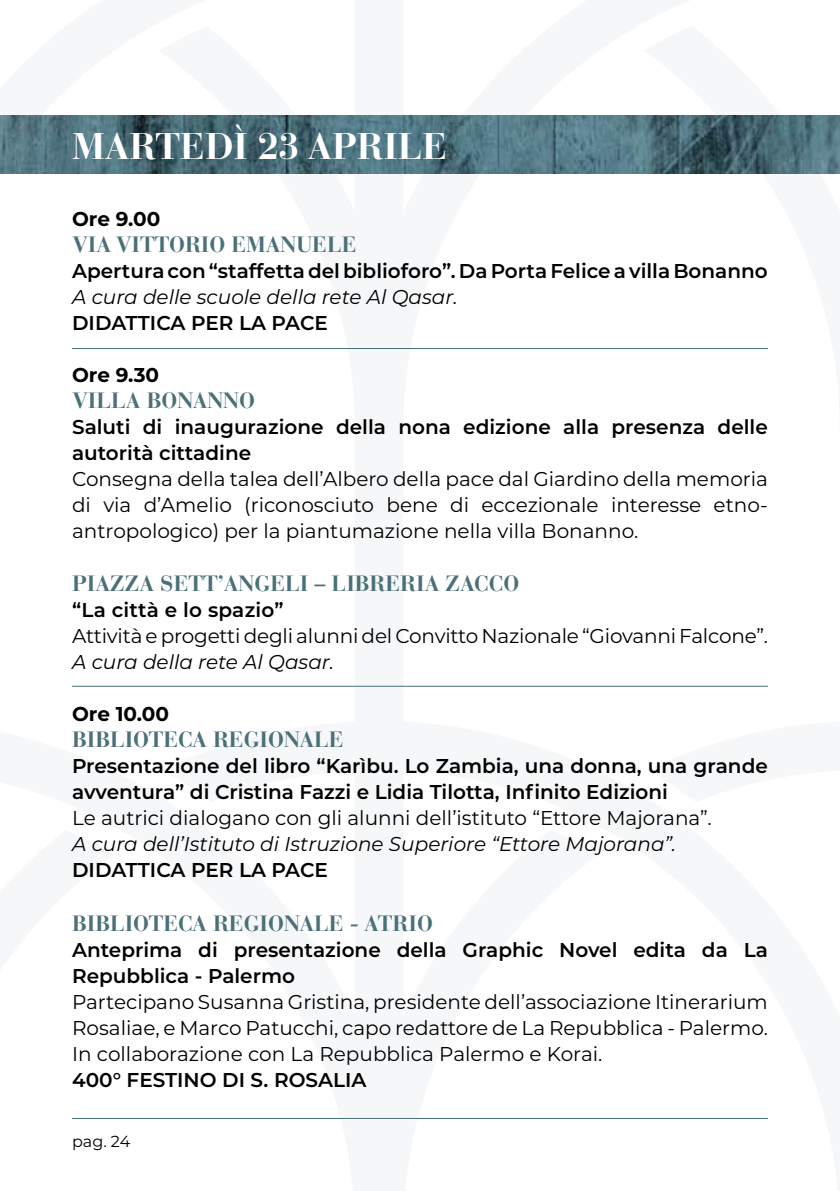
<style>
.page{position:relative;width:840px;height:1191px;background:#fff}
.page>*{position:absolute;margin:0;border:0;box-sizing:border-box;transform-origin:0 0}
.t1{font:700 36.8px "Bauer Bodoni Std";color:#fff}
.t2{font:700 22px "Bauer Bodoni Std";color:#4b7078}
.t3{font:20px/26px "Montserrat";color:#000;text-align:justify}
.t4{font:600 20px/26px "Montserrat";color:#000}
.t5{font:italic 20px "Montserrat";color:#000}
.t6{font:700 20px "Montserrat";color:#000}
.t7{font:16px "Montserrat";color:#000}
</style>
<div class="page">
<hr style="left:72px;top:1118px;width:695px;height:1px;background:#4b7078">
<hr style="left:72px;top:348px;width:695px;height:1px;background:#4b7078">
<hr style="left:72px;top:686px;width:695px;height:1px;background:#4b7078">
<svg style="left:0;top:116px;width:839px;height:58px;background:#4c6f7a"></svg>
<h1 class="t1" style="left:72px;top:124px;width:376px">MARTEDÌ 23 APRILE</h1>
<p class="t6" style="left:72px;top:205px;width:90px">Ore 9.00</p>
<p class="t2" style="left:72px;top:231px;width:285px">VIA VITTORIO EMANUELE</p>
<p class="t4" style="left:72px;top:257px;width:696px">Apertura con “staffetta del biblioforo”. Da Porta Felice a villa Bonanno</p>
<p class="t5" style="left:72px;top:283px;width:387px">A cura delle scuole della rete Al Qasar.</p>
<p class="t4" style="left:72px;top:309px;width:257px">DIDATTICA PER LA PACE</p>
<p class="t6" style="left:72px;top:361px;width:88px">Ore 9.30</p>
<p class="t2" style="left:72px;top:387px;width:184px">VILLA BONANNO</p>
<p class="t4" style="left:72px;top:413px;width:696px">Saluti di inaugurazione della nona edizione alla presenza delle autorità cittadine</p>
<p class="t3" style="left:72px;top:465px;width:697px">Consegna della talea dell’Albero della pace dal Giardino della memoria di via d’Amelio (riconosciuto bene di eccezionale interesse etno&shy;antropologico) per la piantumazione nella villa Bonanno.</p>
<p class="t2" style="left:72px;top:569px;width:448px">PIAZZA SETT’ANGELI – LIBRERIA ZACCO</p>
<p class="t4" style="left:72px;top:595px;width:213px">“La città e lo spazio”</p>
<p class="t3" style="left:72px;top:621px;width:697px">Attività e progetti degli alunni del Convitto Nazionale “Giovanni Falcone”.</p>
<p class="t5" style="left:72px;top:647px;width:263px">A cura della rete Al Qasar.</p>
<p class="t6" style="left:72px;top:699px;width:98px">Ore 10.00</p>
<p class="t2" style="left:72px;top:725px;width:273px">BIBLIOTECA REGIONALE</p>
<p class="t4" style="left:72px;top:751px;width:697px">Presentazione del libro “Karìbu. Lo Zambia, una donna, una grande avventura” di Cristina Fazzi e Lidia Tilotta, Infinito Edizioni</p>
<p class="t3" style="left:72px;top:803px;width:641px">Le autrici dialogano con gli alunni dell’istituto “Ettore Majorana”.</p>
<p class="t5" style="left:72px;top:829px;width:605px">A cura dell’Istituto di Istruzione Superiore “Ettore Majorana”.</p>
<p class="t4" style="left:72px;top:855px;width:257px">DIDATTICA PER LA PACE</p>
<p class="t2" style="left:72px;top:910px;width:362px">BIBLIOTECA REGIONALE - ATRIO</p>
<p class="t4" style="left:72px;top:936px;width:697px">Anteprima di presentazione della Graphic Novel edita da La<br>Repubblica - Palermo</p>
<p class="t3" style="left:72px;top:988px;width:697px">Partecipano Susanna Gristina, presidente dell’associazione Itinerarium Rosaliae, e Marco Patucchi, capo redattore de La Repubblica - Palermo.<br>In collaborazione con La Repubblica Palermo e Korai.</p>
<p class="t4" style="left:72px;top:1066px;width:296px">400° FESTINO DI S. ROSALIA</p>
<p class="t7" style="left:72px;top:1130px;width:60px">pag. 24</p>
</div>
